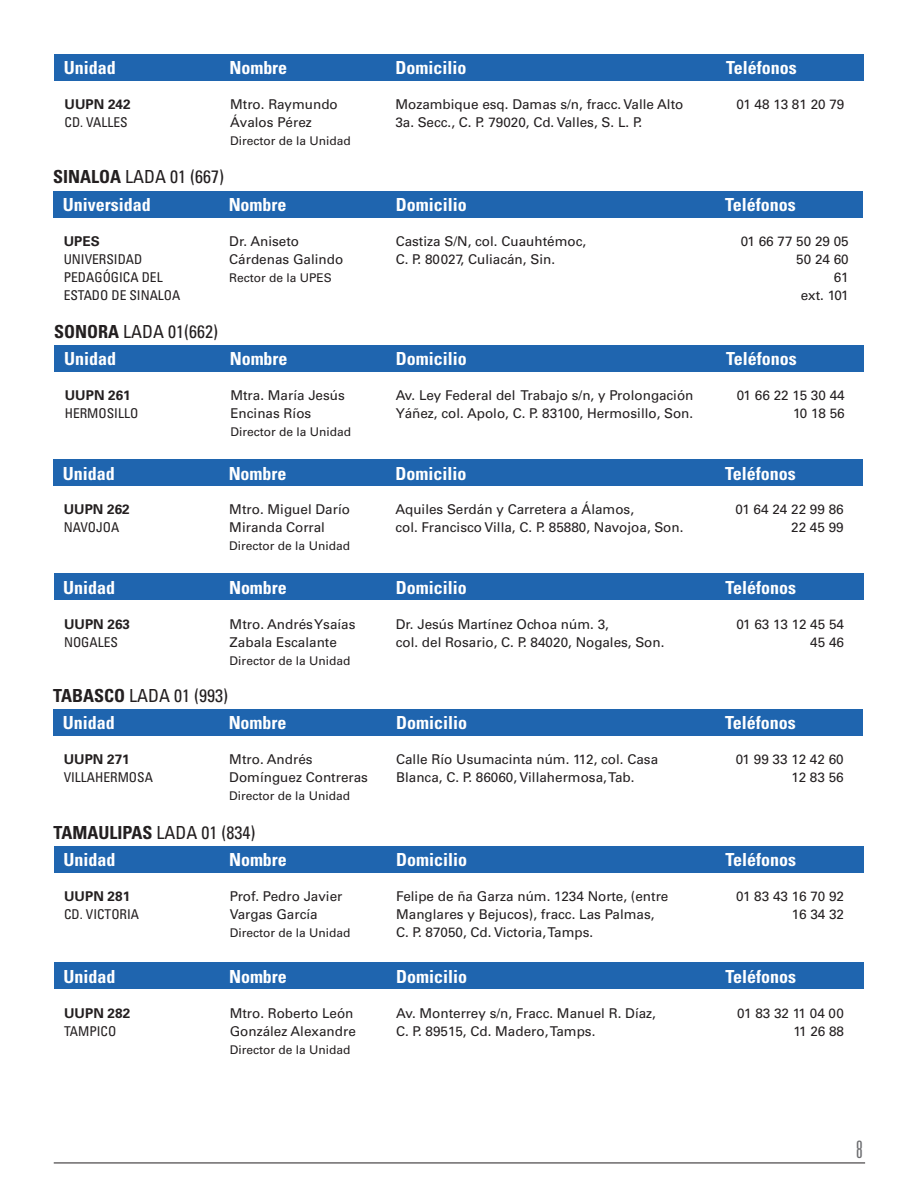
<style>
.page{position:relative;width:918px;height:1188px;background:#fff}
.page>*{position:absolute;margin:0;border:0;box-sizing:border-box;transform-origin:0 0}
.t1{font:300 ultra-condensed 24px "Univers";color:#6c6d70}
.t2{font:700 condensed 18px "Univers";color:#fff}
.t3{font:condensed 18px "Univers";color:#231f20}
.t4{font:13.5px/18px "Univers";color:#231f20}
.t5{font:condensed 13.5px/18px "Univers";color:#231f20}
.t6{font:700 13.5px "Univers";color:#231f20}
.t7{font:12px "Univers";color:#231f20}
.s1{font-weight:700}
.s2{font-style:inherit}
</style>
<div class="page">
<hr style="left:54px;top:1163px;width:811px;height:1px;background:#231f20">
<div style="left:54px;top:54px;width:810px;height:27px;background:#1f65af"></div>
<div style="left:53px;top:191px;width:810px;height:27px;background:#1f65af"></div>
<div style="left:54px;top:345px;width:810px;height:27px;background:#1f65af"></div>
<div style="left:53px;top:459px;width:810px;height:27px;background:#1f65af"></div>
<div style="left:54px;top:574px;width:810px;height:26px;background:#1f65af"></div>
<div style="left:53px;top:709px;width:810px;height:27px;background:#1f65af"></div>
<div style="left:54px;top:846px;width:810px;height:27px;background:#1f65af"></div>
<div style="left:54px;top:963px;width:810px;height:26px;background:#1f65af"></div>
<p class="t2" style="left:64px;top:57px;width:54px">Unidad</p>
<p class="t6" style="left:64px;top:96px;width:68px">UUPN 242</p>
<p class="t5" style="left:64px;top:113px;width:65px">CD. VALLES</p>
<p class="t2" style="left:230px;top:57px;width:59px">Nombre</p>
<p class="t2" style="left:395px;top:57px;width:73px">Domicilio</p>
<p class="t2" style="left:726px;top:57px;width:72px">Teléfonos</p>
<p class="t4" style="left:395px;top:95px;width:290px">Mozambique esq. Damas s/n, fracc. Valle Alto</p>
<p class="t4" style="left:737px;top:95px;width:109px">01 48 13 81 20 79</p>
<p class="t4" style="left:395px;top:113px;width:248px">3a. Secc., C. P. 79020, Cd. Valles, S. L. P.</p>
<p class="t4" style="left:230px;top:95px;width:109px">Mtro. Raymundo</p>
<p class="t4" style="left:230px;top:113px;width:83px">Ávalos Pérez</p>
<p class="t7" style="left:230px;top:134px;width:122px">Director de la Unidad</p>
<p class="t3" style="left:53px;top:166px;width:172px"><span class="s1">SINALOA</span> LADA 01 (667)</p>
<p class="t2" style="left:63px;top:194px;width:89px">Universidad</p>
<p class="t6" style="left:64px;top:233px;width:38px">UPES</p>
<p class="t5" style="left:64px;top:250px;width:100px">UNIVERSIDAD<br>PEDAGÓGICA DEL</p>
<p class="t5" style="left:64px;top:286px;width:118px">ESTADO DE SINALOA</p>
<p class="t3" style="left:54px;top:320px;width:165px"><span class="s1">SONORA</span> LADA 01(662)</p>
<p class="t2" style="left:64px;top:348px;width:54px">Unidad</p>
<p class="t6" style="left:65px;top:388px;width:68px">UUPN 261</p>
<p class="t5" style="left:65px;top:404px;width:75px">HERMOSILLO</p>
<p class="t2" style="left:63px;top:462px;width:54px">Unidad</p>
<p class="t6" style="left:64px;top:502px;width:68px">UUPN 262</p>
<p class="t5" style="left:64px;top:518px;width:57px">NAVOJOA</p>
<p class="t2" style="left:63px;top:576px;width:54px">Unidad</p>
<p class="t6" style="left:64px;top:616px;width:68px">UUPN 263</p>
<p class="t5" style="left:64px;top:633px;width:55px">NOGALES</p>
<p class="t2" style="left:229px;top:194px;width:59px">Nombre</p>
<p class="t2" style="left:396px;top:194px;width:73px">Domicilio</p>
<p class="t2" style="left:725px;top:194px;width:72px">Teléfonos</p>
<p class="t4" style="left:741px;top:232px;width:110px">01 66 77 50 29 05</p>
<p class="t4" style="left:796px;top:250px;width:54px">50 24 60</p>
<p class="t4" style="left:834px;top:268px;width:17px">61</p>
<p class="t4" style="left:801px;top:286px;width:50px">ext. 101</p>
<p class="t4" style="left:396px;top:232px;width:192px">Castiza S/N, col. Cuauhtémoc,</p>
<p class="t4" style="left:396px;top:250px;width:161px">C. P. 80027, Culiacán, Sin.</p>
<p class="t4" style="left:229px;top:232px;width:71px">Dr. Aniseto</p>
<p class="t4" style="left:229px;top:250px;width:116px">Cárdenas Galindo</p>
<p class="t7" style="left:229px;top:271px;width:104px">Rector de la UPES</p>
<p class="t2" style="left:230px;top:348px;width:59px">Nombre</p>
<p class="t2" style="left:396px;top:348px;width:73px">Domicilio</p>
<p class="t2" style="left:726px;top:348px;width:72px">Teléfonos</p>
<p class="t4" style="left:737px;top:386px;width:109px">01 66 22 15 30 44</p>
<p class="t4" style="left:793px;top:404px;width:53px">10 18 56</p>
<p class="t4" style="left:230px;top:386px;width:116px">Mtra. María Jesús<br>Encinas Ríos</p>
<p class="t7" style="left:230px;top:425px;width:122px">Director de la Unidad</p>
<p class="t4" style="left:396px;top:386px;width:299px">Av. Ley Federal del Trabajo s/n, y Prolongación<br>Yáñez, col. Apolo, C. P. 83100, Hermosillo, Son.</p>
<p class="t2" style="left:229px;top:462px;width:59px">Nombre</p>
<p class="t2" style="left:395px;top:462px;width:73px">Domicilio</p>
<p class="t2" style="left:725px;top:462px;width:72px">Teléfonos</p>
<p class="t4" style="left:736px;top:501px;width:110px">01 64 24 22 99 86</p>
<p class="t4" style="left:791px;top:519px;width:54px">22 45 99</p>
<p class="t4" style="left:395px;top:501px;width:240px">Aquiles Serdán y Carretera a Álamos,</p>
<p class="t4" style="left:395px;top:519px;width:290px">col. Francisco Villa, C. P. 85880, Navojoa, Son.</p>
<p class="t4" style="left:229px;top:501px;width:122px">Mtro. Miguel Darío<br>Miranda Corral</p>
<p class="t7" style="left:229px;top:539px;width:122px">Director de la Unidad</p>
<p class="t2" style="left:229px;top:576px;width:59px">Nombre</p>
<p class="t2" style="left:396px;top:576px;width:73px">Domicilio</p>
<p class="t2" style="left:726px;top:576px;width:72px">Teléfonos</p>
<p class="t4" style="left:736px;top:615px;width:109px">01 63 13 12 45 54</p>
<p class="t4" style="left:810px;top:633px;width:35px">45 46</p>
<p class="t4" style="left:396px;top:615px;width:215px">Dr. Jesús Martínez Ochoa núm. 3,</p>
<p class="t4" style="left:396px;top:633px;width:270px">col. del Rosario, <span class="s2">C. P.</span> 84020, Nogales, Son.</p>
<p class="t4" style="left:230px;top:615px;width:127px">Mtro. Andrés Ysaías<br>Zabala Escalante</p>
<p class="t7" style="left:230px;top:653px;width:122px">Director de la Unidad</p>
<p class="t3" style="left:53px;top:684px;width:176px"><span class="s1">TABASCO</span> LADA 01 (993)</p>
<p class="t2" style="left:63px;top:712px;width:54px">Unidad</p>
<p class="t6" style="left:64px;top:751px;width:68px">UUPN 271</p>
<p class="t5" style="left:64px;top:768px;width:91px">VILLAHERMOSA</p>
<p class="t2" style="left:229px;top:712px;width:59px">Nombre</p>
<p class="t2" style="left:396px;top:712px;width:73px">Domicilio</p>
<p class="t2" style="left:725px;top:712px;width:72px">Teléfonos</p>
<p class="t4" style="left:736px;top:750px;width:109px">01 99 33 12 42 60</p>
<p class="t4" style="left:791px;top:768px;width:54px">12 83 56</p>
<p class="t4" style="left:229px;top:750px;width:140px">Mtro. Andrés<br>Domínguez Contreras</p>
<p class="t7" style="left:229px;top:789px;width:122px">Director de la Unidad</p>
<p class="t4" style="left:396px;top:750px;width:264px">Calle Río Usumacinta núm. 112, col. Casa<br>Blanca, C. P. 86060, Villahermosa, Tab.</p>
<p class="t3" style="left:54px;top:821px;width:203px"><span class="s1">TAMAULIPAS</span> LADA 01 (834)</p>
<p class="t2" style="left:63px;top:849px;width:54px">Unidad</p>
<p class="t6" style="left:64px;top:889px;width:68px">UUPN 281</p>
<p class="t5" style="left:64px;top:905px;width:77px">CD. VICTORIA</p>
<p class="t2" style="left:229px;top:849px;width:59px">Nombre</p>
<p class="t2" style="left:396px;top:849px;width:73px">Domicilio</p>
<p class="t2" style="left:726px;top:849px;width:72px">Teléfonos</p>
<p class="t4" style="left:736px;top:888px;width:109px">01 83 43 16 70 92</p>
<p class="t4" style="left:792px;top:906px;width:54px">16 34 32</p>
<p class="t4" style="left:396px;top:888px;width:274px">Felipe de ña Garza núm. 1234 Norte, (entre<br>Manglares y Bejucos), fracc. Las Palmas,</p>
<p class="t4" style="left:396px;top:924px;width:199px">C. P. 87050, Cd. Victoria, Tamps.</p>
<p class="t4" style="left:230px;top:888px;width:114px">Prof. Pedro Javier<br>Vargas García</p>
<p class="t7" style="left:230px;top:926px;width:122px">Director de la Unidad</p>
<p class="t2" style="left:63px;top:966px;width:54px">Unidad</p>
<p class="t6" style="left:64px;top:1005px;width:68px">UUPN 282</p>
<p class="t5" style="left:64px;top:1022px;width:54px">TAMPICO</p>
<p class="t2" style="left:229px;top:966px;width:59px">Nombre</p>
<p class="t2" style="left:396px;top:966px;width:73px">Domicilio</p>
<p class="t2" style="left:726px;top:966px;width:72px">Teléfonos</p>
<p class="t4" style="left:737px;top:1004px;width:108px">01 83 32 11 04 00</p>
<p class="t4" style="left:793px;top:1022px;width:52px">11 26 88</p>
<p class="t4" style="left:230px;top:1004px;width:128px">Mtro. Roberto León<br>González Alexandre</p>
<p class="t7" style="left:230px;top:1042px;width:122px">Director de la Unidad</p>
<p class="t4" style="left:396px;top:1004px;width:261px">Av. Monterrey s/n, Fracc. Manuel R. Díaz,</p>
<p class="t4" style="left:396px;top:1022px;width:201px">C. P. 89515, Cd. Madero, Tamps.</p>
<h1 class="t1" style="left:856px;top:1137px;width:8px">8</h1>
</div>
